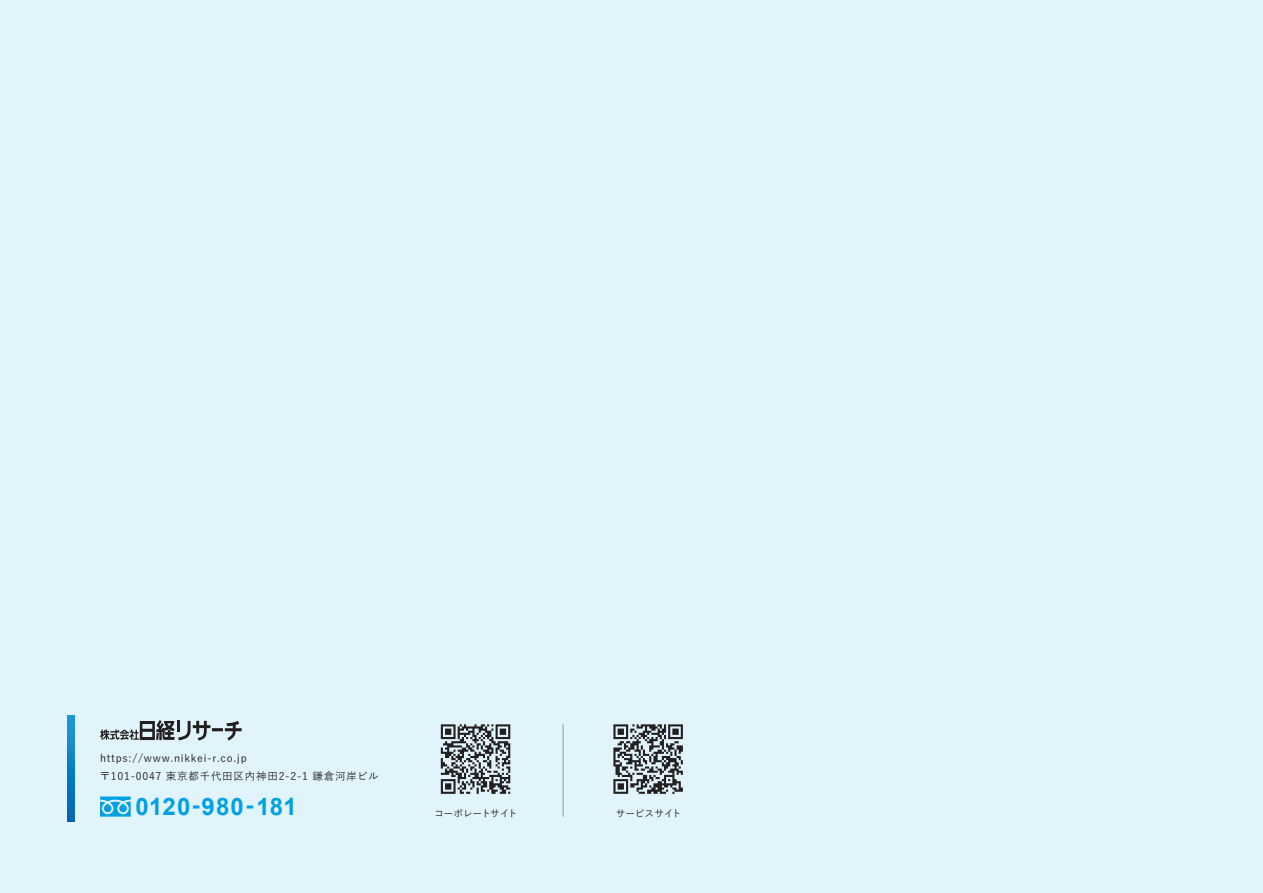
<style>
.page{position:relative;width:1263px;height:893px;background:#e1f4fc}
.page>*{position:absolute;margin:0;border:0;box-sizing:border-box;transform-origin:0 0}
.t1{font:700 24px "Arial";letter-spacing:.02em;color:#00a1e3}
.t2{font:500 10.5px/18.1px "Yu Go";letter-spacing:.07em;color:#231f20}
.t3{font:500 9.75px "Yu Go";letter-spacing:-.04em;color:#231f20}
</style>
<div class="page">
<svg style="left:67px;top:715px;width:8px;height:107px"></svg>
<svg style="left:100px;top:796px;width:31px;height:21px"></svg>
<svg style="left:100px;top:720px;width:142px;height:21px"></svg>
<hr style="left:563px;top:724px;width:1px;height:93px;background:#939598">
<svg style="left:613px;top:724px;width:70px;height:70px"></svg>
<svg style="left:441px;top:724px;width:69px;height:70px"></svg>
<p class="t2" style="left:100px;top:747px;width:280px">https://www.nikkei-r.co.jp<br>〒101-0047 東京都千代田区内神田2-2-1 鎌倉河岸ビル</p>
<h1 class="t1" style="left:135px;top:790px;width:163px">0120-980-181</h1>
<p class="t3" style="left:434px;top:804px;width:85px">コーポレートサイト</p>
<p class="t3" style="left:616px;top:804px;width:68px">サービスサイト</p>
</div>
